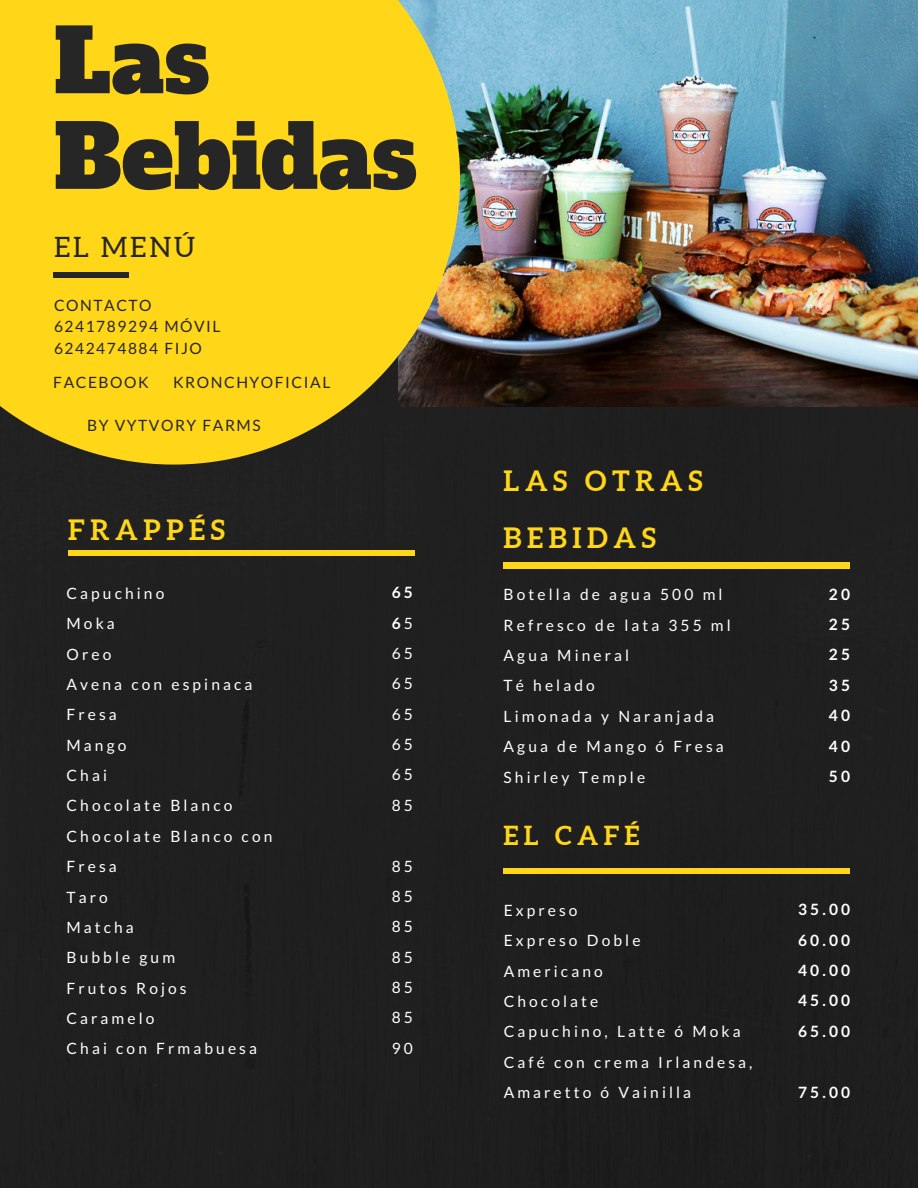
<style>
.page{position:relative;width:918px;height:1188px;background:#fff}
.page>*{position:absolute;margin:0;border:0;box-sizing:border-box;transform-origin:0 0}
.t1{font:87.15px "Alfa Slab One";color:#262626}
.t2{font:700 28.05px/56.2px "Aleo";letter-spacing:.2em;color:#ffd618}
.t3{font:28.05px "Aleo";letter-spacing:.1em;color:#262626}
.t4{font:700 26.25px "Aleo";letter-spacing:.2em;color:#ffd618}
.t5{font:15.6px/30.3px "Lato";letter-spacing:.2em;color:#fff}
.t6{font:15.6px "Lato";letter-spacing:.1em;color:#262626}
.t7{font:700 15.6px "Lato";letter-spacing:.2em;color:#fff}
.s1{font-weight:400}
</style>
<div class="page">
<div style="left:0;top:406px;width:918px;height:782px;background:#1f1f1f"></div>
<img style="left:460px;top:0;width:458px;height:406px">
<svg style="left:0;top:0;width:460px;height:465px;fill:#ffd618"></svg>
<div style="left:53px;top:272px;width:76px;height:6px;background:#262626"></div>
<div style="left:504px;top:868px;width:346px;height:6px;background:#ffd618"></div>
<div style="left:68px;top:550px;width:347px;height:6px;background:#ffd618"></div>
<div style="left:504px;top:562px;width:346px;height:6px;background:#ffd618"></div>
<p class="t1" style="left:54px;top:3px;width:157px">Las</p>
<p class="t1" style="left:54px;top:99px;width:365px">Bebidas</p>
<p class="t3" style="left:54px;top:232px;width:143px">EL MENÚ</p>
<p class="t6" style="left:54px;top:296px;width:99px">CONTACTO</p>
<p class="t6" style="left:54px;top:317px;width:168px">6241789294 MÓVIL</p>
<p class="t6" style="left:54px;top:338px;width:149px">6242474884 FIJO</p>
<p class="t6" style="left:53px;top:373px;width:97px">FACEBOOK</p>
<p class="t6" style="left:173px;top:373px;width:159px">KRONCHYOFICIAL</p>
<p class="t6" style="left:87px;top:416px;width:175px">BY VYTVORY FARMS</p>
<p class="t2" style="left:68px;top:501px;width:158px">FRAPPÉS</p>
<p class="t5" style="left:67px;top:578px;width:99px">Capuchino</p>
<p class="t5" style="left:67px;top:608px;width:50px">Moka</p>
<p class="t5" style="left:67px;top:638px;width:46px">Oreo</p>
<p class="t5" style="left:67px;top:669px;width:187px">Avena con espinaca</p>
<p class="t5" style="left:67px;top:699px;width:52px">Fresa</p>
<p class="t5" style="left:67px;top:729px;width:61px">Mango</p>
<p class="t5" style="left:67px;top:760px;width:42px">Chai</p>
<p class="t5" style="left:67px;top:790px;width:167px">Chocolate Blanco</p>
<p class="t5" style="left:67px;top:821px;width:207px">Chocolate Blanco con<br>Fresa</p>
<p class="t5" style="left:67px;top:881px;width:43px">Taro</p>
<p class="t5" style="left:67px;top:912px;width:69px">Matcha</p>
<p class="t5" style="left:67px;top:942px;width:110px">Bubble gum</p>
<p class="t5" style="left:67px;top:972px;width:122px">Frutos Rojos</p>
<p class="t5" style="left:67px;top:1003px;width:90px">Caramelo</p>
<p class="t5" style="left:67px;top:1033px;width:192px">Chai con Frmabuesa</p>
<p class="t7" style="left:392px;top:583px;width:23px">65</p>
<p class="t7" style="left:392px;top:613px;width:23px">6<span class="s1">5</span></p>
<p class="t5" style="left:392px;top:638px;width:23px">65</p>
<p class="t5" style="left:392px;top:668px;width:23px">65</p>
<p class="t5" style="left:392px;top:698px;width:23px">65</p>
<p class="t5" style="left:392px;top:729px;width:23px">65</p>
<p class="t5" style="left:392px;top:759px;width:23px">65</p>
<p class="t5" style="left:392px;top:790px;width:23px">85</p>
<p class="t5" style="left:392px;top:850px;width:23px">85</p>
<p class="t5" style="left:392px;top:881px;width:23px">85</p>
<p class="t5" style="left:392px;top:911px;width:23px">85</p>
<p class="t5" style="left:392px;top:941px;width:23px">85</p>
<p class="t5" style="left:392px;top:972px;width:23px">85</p>
<p class="t5" style="left:392px;top:1002px;width:23px">85</p>
<p class="t5" style="left:392px;top:1033px;width:23px">90</p>
<p class="t2" style="left:504px;top:453px;width:201px">LAS OTRAS<br>BEBIDAS</p>
<p class="t5" style="left:504px;top:579px;width:220px">Botella de agua 500 ml</p>
<p class="t5" style="left:504px;top:609px;width:229px">Refresco de lata 355 ml</p>
<p class="t5" style="left:504px;top:640px;width:127px">Agua Mineral</p>
<p class="t5" style="left:504px;top:670px;width:93px">Té helado</p>
<p class="t5" style="left:504px;top:701px;width:212px">Limonada y Naranjada</p>
<p class="t5" style="left:504px;top:731px;width:222px">Agua de Mango ó Fresa</p>
<p class="t5" style="left:504px;top:761px;width:143px">Shirley Temple</p>
<p class="t4" style="left:504px;top:820px;width:138px">EL CAFÉ</p>
<p class="t5" style="left:504px;top:895px;width:75px">Expreso</p>
<p class="t5" style="left:504px;top:925px;width:138px">Expreso Doble</p>
<p class="t5" style="left:504px;top:955px;width:101px">Americano</p>
<p class="t5" style="left:504px;top:986px;width:96px">Chocolate</p>
<p class="t5" style="left:504px;top:1016px;width:239px">Capuchino, Latte ó Moka</p>
<p class="t5" style="left:504px;top:1047px;width:250px">Café con crema Irlandesa,<br>Amaretto ó Vainilla</p>
<p class="t7" style="left:829px;top:584px;width:23px">20</p>
<p class="t7" style="left:829px;top:615px;width:23px">25</p>
<p class="t7" style="left:829px;top:645px;width:23px">25</p>
<p class="t7" style="left:829px;top:675px;width:23px">35</p>
<p class="t7" style="left:829px;top:706px;width:23px">40</p>
<p class="t7" style="left:829px;top:736px;width:23px">40</p>
<p class="t7" style="left:829px;top:767px;width:23px">50</p>
<p class="t7" style="left:798px;top:900px;width:54px">35.00</p>
<p class="t7" style="left:798px;top:930px;width:54px">60.00</p>
<p class="t7" style="left:798px;top:961px;width:54px">40.00</p>
<p class="t7" style="left:798px;top:991px;width:54px">45.00</p>
<p class="t7" style="left:798px;top:1021px;width:54px">65.00</p>
<p class="t7" style="left:798px;top:1082px;width:54px">75.00</p>
</div>
